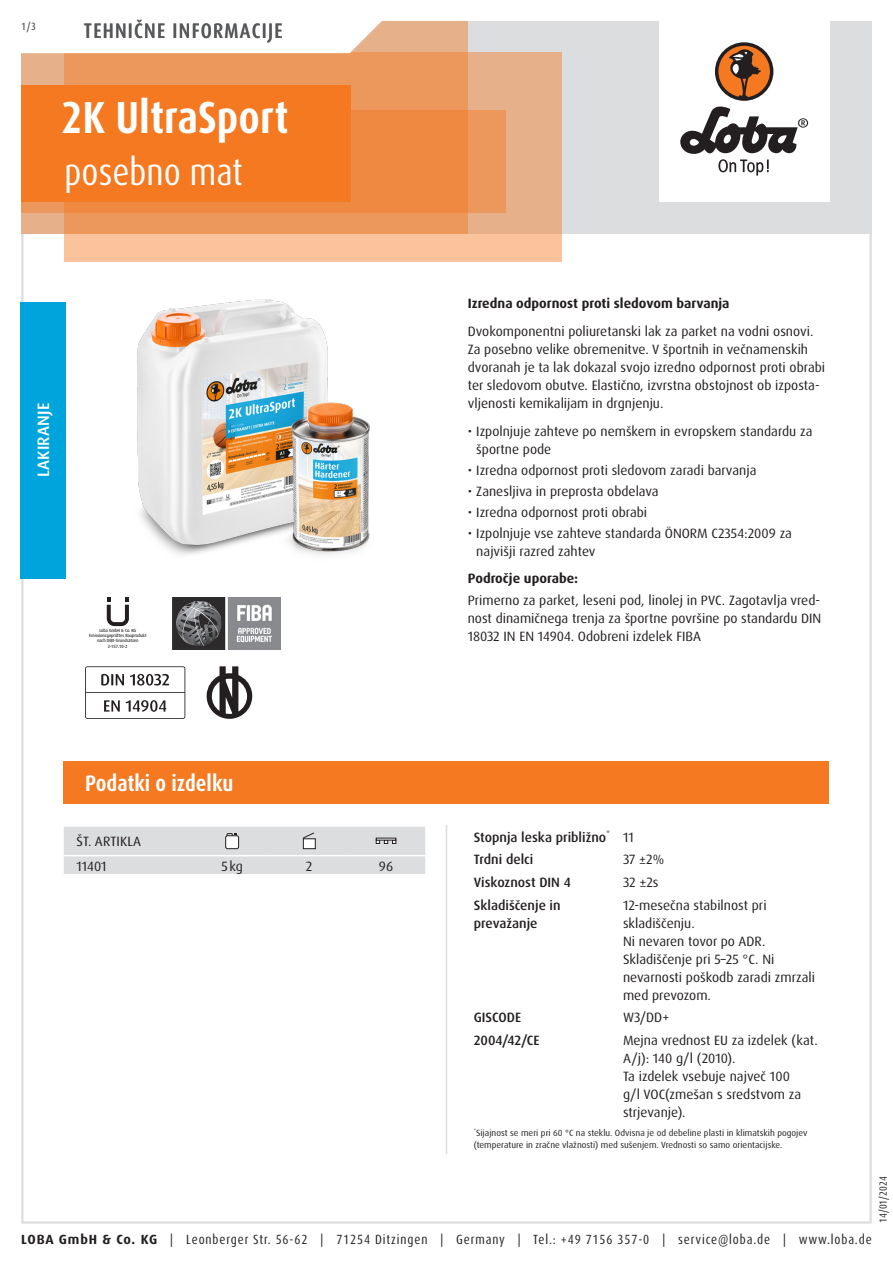
<style>
.page{position:relative;width:893px;height:1263px;background:#fff}
.page>*{position:absolute;margin:0;border:0;box-sizing:border-box;transform-origin:0 0}
.Produktname_weiss{font:700 condensed 45px "Dax Pro";color:#fff}
.Variante_weiss{font:condensed 37.5px "Dax Pro";color:#fff}
.Abschnitt{font:700 condensed 22.5px "Dax Pro";color:#fff}
.TI{font:500 condensed 21px "Dax Pro";letter-spacing:.06em;color:#57585a}
.Produktart_Versiegelung{font:500 16.5px "Dax Pro";letter-spacing:.01em;color:#fff}
.Text{font:13.5px/18px "Dax Pro";color:#231f20}
.Text_ohne_Silbentrennung{font:13.5px/18px "Dax Pro";color:#231f20}
.Text_Medium{font:500 13.5px/18px "Dax Pro";color:#231f20}
.Text_Bold{font:700 13.5px "Dax Pro";color:#231f20}
.Text_Großbuchstaben{font:13.5px "Dax Pro";letter-spacing:.01em;color:#231f20}
.Text_zentriert{font:13.5px "Dax Pro";color:#231f20}
.t1{font:condensed 13.35px "Dax Pro";letter-spacing:.065em;color:#231f20}
.t2{font:condensed 10.5px "Dax Pro";color:#231f20}
.t3{font:500 condensed 10.5px "Dax Pro";color:#57585a}
.Footnote{font:9px/12px "Dax Pro";color:#231f20}
.t4{font:500 expanded 4.5px/5.2px "Dax Pro";color:#231f20;text-align:center;scale:.82 1}
.s1{font-weight:700;font-stretch:normal}
</style>
<div class="page">
<hr style="left:446px;top:825px;width:1px;height:329px;background:#dcdddf">
<svg style="left:64px;top:826px;width:361px;height:48px;background:#dbdcde"></svg>
<div style="left:64px;top:761px;width:765px;height:43px;background:#f47921"></div>
<svg style="left:107px;top:597px;width:22px;height:29px"></svg>
<img style="left:173px;top:597px;width:107px;height:53px">
<svg style="left:85px;top:666px;width:100px;height:53px"></svg>
<svg style="left:207px;top:666px;width:45px;height:53px"></svg>
<img style="left:137px;top:299px;width:233px;height:256px">
<div style="left:20px;top:302px;width:46px;height:276px;background:#00a4dc"></div>
<div style="left:21px;top:21px;width:851px;height:213px;background:#dcdddf"></div>
<div style="left:659px;top:0;width:170px;height:202px;background:#fff"></div>
<svg style="left:680px;top:106px;width:128px;height:70px"></svg>
<div style="left:715px;top:42px;width:58px;height:59px;background:#231f20;border-radius:50%"></div>
<svg style="left:718px;top:45px;width:52px;height:52px"></svg>
<div style="left:64px;top:52px;width:497px;height:209px;background:linear-gradient(to right,#fec79f,#efb992)"></div>
<div style="left:21px;top:111px;width:485px;height:102px;background:#ec975b"></div>
<svg style="left:21px;top:21px;width:447px;height:213px;background:#ec9355"></svg>
<svg style="left:21px;top:21px;width:411px;height:34px;background:#faede4"></svg>
<div style="left:21px;top:85px;width:330px;height:117px;background:#f47921"></div>
<p class="t3" style="left:21px;top:19px;width:16px">1/3</p>
<p class="TI" style="left:84px;top:17px;width:200px">TEHNIČNE INFORMACIJE</p>
<p class="Produktname_weiss" style="left:61px;top:89px;width:229px">2K UltraSport</p>
<p class="Variante_weiss" style="left:65px;top:148px;width:180px">posebno mat</p>
<p class="Produktart_Versiegelung" style="left:33px;top:477px;width:76px;rotate:-90deg">LAKIRANJE</p>
<p class="t4" style="left:89px;top:628px;width:71px">Loba GmbH &amp; Co. KG<br>Emissionsgeprüftes Bauprodukt nach DIBt-Grundsätzen<br>Z-157.10-2</p>
<p class="Abschnitt" style="left:85px;top:769px;width:150px">Podatki o izdelku</p>
<p class="Text_Großbuchstaben" style="left:77px;top:833px;width:66px">ŠT. ARTIKLA</p>
<p class="Text" style="left:77px;top:857px;width:32px">11401</p>
<p class="Text_zentriert" style="left:221px;top:857px;width:23px">5kg</p>
<p class="Text_zentriert" style="left:306px;top:857px;width:8px">2</p>
<p class="Text_zentriert" style="left:379px;top:857px;width:16px">96</p>
<p class="Text_Bold" style="left:468px;top:295px;width:263px">Izredna odpornost proti sledovom barvanja</p>
<p class="Text" style="left:468px;top:323px;width:359px">Dvokomponentni poliuretanski lak za parket na vodni osnovi.<br>Za posebno velike obremenitve. V športnih in večnamenskih dvoranah je ta lak dokazal svojo izredno odpornost proti obrabi ter sledovom obutve. Elastično, izvrstna obstojnost ob izposta&shy;vljenosti kemikalijam in drgnjenju.</p>
<p class="Text" style="left:476px;top:422px;width:338px;text-indent:-9px">• Izpolnjuje zahteve po nemškem in evropskem standardu za športne pode</p>
<p class="Text" style="left:468px;top:461px;width:290px">• Izredna odpornost proti sledovom zaradi barvanja</p>
<p class="Text" style="left:468px;top:482px;width:192px">• Zanesljiva in preprosta obdelava</p>
<p class="Text" style="left:468px;top:503px;width:181px">• Izredna odpornost proti obrabi</p>
<p class="Text" style="left:476px;top:524px;width:317px;text-indent:-9px">• Izpolnjuje vse zahteve standarda ÖNORM C2354:2009 za najvišji razred zahtev</p>
<p class="Text_Bold" style="left:468px;top:570px;width:112px">Področje uporabe:</p>
<p class="Text" style="left:468px;top:591px;width:355px;text-align:justify">Primerno za parket, leseni pod, linolej in PVC. Zagotavlja vred&shy;nost dinamičnega trenja za športne površine po standardu DIN 18032 IN EN 14904. Odobreni izdelek FIBA</p>
<p class="Text_Medium" style="left:474px;top:828px;width:138px">Stopnja leska približno<sup>*</sup></p>
<p class="Text_ohne_Silbentrennung" style="left:623px;top:828px;width:12px">11</p>
<p class="Text_Medium" style="left:474px;top:851px;width:61px">Trdni delci</p>
<p class="Text_ohne_Silbentrennung" style="left:623px;top:851px;width:43px">37 ±2%</p>
<p class="Text_Medium" style="left:474px;top:873px;width:98px">Viskoznost DIN 4</p>
<p class="Text_ohne_Silbentrennung" style="left:623px;top:873px;width:37px">32 ±2s</p>
<p class="Text_Medium" style="left:474px;top:896px;width:88px">Skladiščenje in prevažanje</p>
<p class="Text_ohne_Silbentrennung" style="left:623px;top:896px;width:145px">12-mesečna stabilnost pri skladiščenju.</p>
<p class="Text_ohne_Silbentrennung" style="left:623px;top:932px;width:144px">Ni nevaren tovor po ADR.</p>
<p class="Text_ohne_Silbentrennung" style="left:623px;top:950px;width:193px">Skladiščenje pri 5–25 °C. Ni nevarnosti poškodb zaradi zmrzali med prevozom.</p>
<p class="Text_Medium" style="left:474px;top:1008px;width:49px">GISCODE</p>
<p class="Text_ohne_Silbentrennung" style="left:623px;top:1008px;width:48px">W3/DD+</p>
<p class="Text_Medium" style="left:474px;top:1031px;width:67px">2004/42/CE</p>
<p class="Text_ohne_Silbentrennung" style="left:623px;top:1031px;width:196px">Mejna vrednost EU za izdelek (kat.<br>A/j): 140 g/l (2010).</p>
<p class="Text_ohne_Silbentrennung" style="left:623px;top:1067px;width:180px">Ta izdelek vsebuje največ 100 g/l VOC(zmešan s sredstvom za strjevanje).</p>
<p class="Footnote" style="left:474px;top:1127px;width:335px"><sup>*</sup>Sijajnost se meri pri 60 °C na steklu. Odvisna je od debeline plasti in klimatskih pogojev (temperature in zračne vlažnosti) med sušenjem. Vrednosti so samo orientacijske.</p>
<p class="t2" style="left:876px;top:1222px;width:48px;rotate:-90deg">14/01/2024</p>
<p class="t1" style="left:21px;top:1230px;width:852px"><span class="s1">LOBA GmbH &amp; Co. KG</span> | Leonberger Str. 56-62 | 71254 Ditzingen | Germany | Tel.: +49 7156 357-0 | service@loba.de | www.loba.de</p>
</div>
